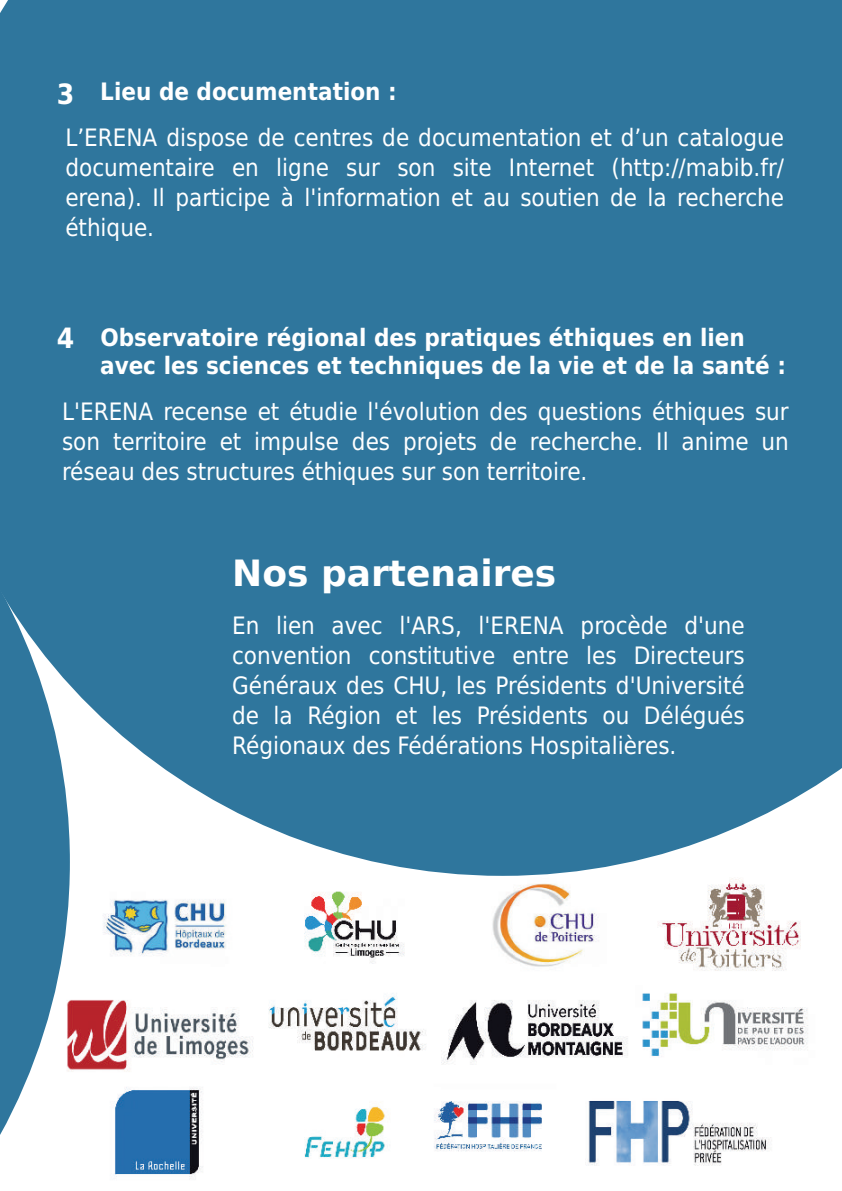
<style>
.page{position:relative;width:842px;height:1191px;background:#fff}
.page>*{position:absolute;margin:0;border:0;box-sizing:border-box;transform-origin:0 0}
.t1{font:700 36px "DejaVu Sans";color:#fff}
.t2{font:700 28px "DejaVu Sans Condensed";color:#fff}
.t3{font:24px/30px "DejaVu Sans Condensed";color:#fff;text-align:justify}
.t4{font:700 24px/28px "DejaVu Sans Condensed";color:#fff}
</style>
<div class="page">
<img style="left:70px;top:878px;width:738px;height:301px">
<div style="left:0;top:0;width:842px;height:876px;background:#2f769d"></div>
<svg style="left:0;top:288px;width:70px;height:847px;background:#4584a7"></svg>
<p class="t4" style="left:100px;top:78px;width:298px">Lieu de documentation :</p>
<p class="t3" style="left:65px;top:123px;width:720px">L’ERENA dispose de centres de documentation et d’un catalogue documentaire en ligne sur son site Internet (http://mabib.fr/ erena). Il participe à l'information et au soutien de la recherche éthique.</p>
<p class="t2" style="left:57px;top:78px;width:19px">3</p>
<p class="t4" style="left:100px;top:324px;width:687px">Observatoire régional des pratiques éthiques en lien avec les sciences et techniques de la vie et de la santé :</p>
<p class="t3" style="left:62px;top:397px;width:728px">L'ERENA recense et étudie l'évolution des questions éthiques sur son territoire et impulse des projets de recherche. Il anime un réseau des structures éthiques sur son territoire.</p>
<p class="t2" style="left:57px;top:322px;width:19px">4</p>
<h1 class="t1" style="left:232px;top:552px;width:326px">Nos partenaires</h1>
<p class="t3" style="left:232px;top:610px;width:514px">En lien avec l'ARS, l'ERENA procède d'une convention constitutive entre les Directeurs Généraux des CHU, les Présidents d'Université de la Région et les Présidents ou Délégués Régionaux des Fédérations Hospitalières.</p>
</div>
